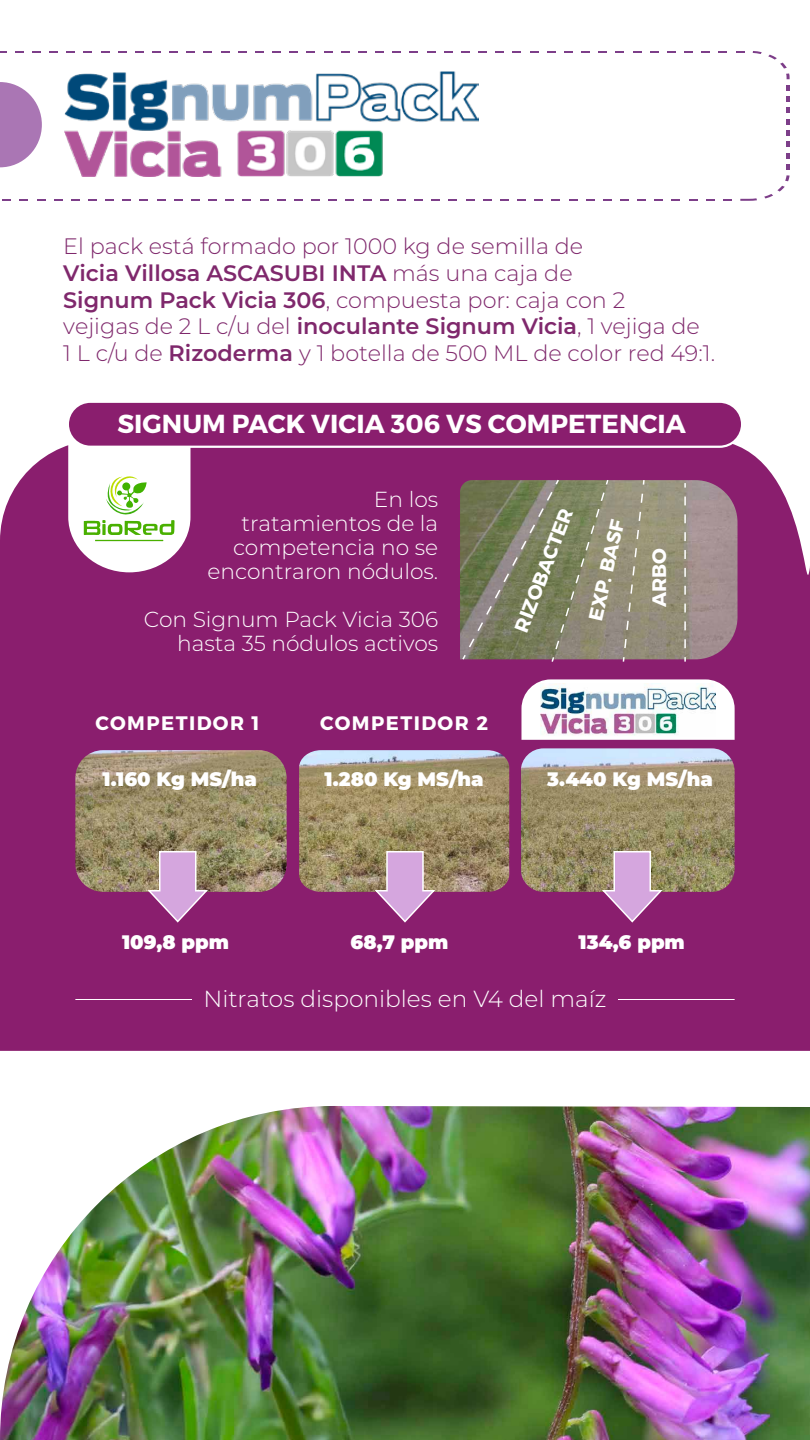
<style>
.page{position:relative;width:810px;height:1440px;background:#fff}
.page>*{position:absolute;margin:0;border:0;box-sizing:border-box;transform-origin:0 0}
.t1{font:700 26.03px "Montserrat";color:#fff}
.t2{font:300 23.25px "Montserrat";color:#fff}
.t3{font:300 22.35px/26.8px "Montserrat";color:#7f286c}
.t4{font:300 21.75px/24px "Montserrat";color:#fff;text-align:right}
.t5{font:700 19.58px "Montserrat";color:#fff}
.t6{font:900 19.5px "Montserrat";color:#fff}
.t7{font:700 19.5px "Montserrat";letter-spacing:.075em;color:#fff}
.s1{font-weight:600}
</style>
<div class="page">
<div style="left:0;top:444px;width:810px;height:607px;background:#8a1e6e"></div>
<img style="left:460px;top:480px;width:278px;height:179px">
<svg style="left:461px;top:478px;width:149px;height:185px;background:#7e7e63"></svg>
<svg style="left:642px;top:478px;width:4px;height:8px"></svg>
<svg style="left:622px;top:492px;width:22px;height:171px;background:#99917d"></svg>
<svg style="left:684px;top:497px;width:2px;height:165px"></svg>
<img style="left:75px;top:750px;width:212px;height:142px">
<img style="left:299px;top:750px;width:210px;height:142px">
<img style="left:521px;top:748px;width:214px;height:144px">
<svg style="left:521px;top:679px;width:214px;height:61px"></svg>
<img style="left:541px;top:683px;width:175px;height:53px">
<svg style="left:146px;top:850px;width:64px;height:74px;background:#b582a7"></svg>
<svg style="left:373px;top:850px;width:64px;height:74px;background:#b682a6"></svg>
<svg style="left:600px;top:850px;width:64px;height:74px;background:#b684a7"></svg>
<hr style="left:75px;top:999px;width:117px;height:1px;background:#fff">
<hr style="left:618px;top:999px;width:117px;height:1px;background:#fff">
<svg style="left:68px;top:444px;width:123px;height:128px"></svg>
<div style="left:68px;top:402px;width:674px;height:45px;background:#8a1e6e;border-radius:22px"></div>
<div style="left:67px;top:401px;width:676px;height:47px;border:2px solid #fff;border-radius:22px"></div>
<svg style="left:0;top:82px;width:42px;height:85px"></svg>
<svg style="left:187px;top:51px;width:8px;height:2px"></svg>
<svg style="left:174px;top:199px;width:9px;height:2px"></svg>
<svg style="left:169px;top:51px;width:9px;height:2px"></svg>
<svg style="left:204px;top:51px;width:8px;height:2px"></svg>
<svg style="left:157px;top:199px;width:8px;height:2px"></svg>
<svg style="left:191px;top:199px;width:9px;height:2px"></svg>
<svg style="left:140px;top:199px;width:8px;height:2px"></svg>
<svg style="left:152px;top:51px;width:9px;height:2px"></svg>
<svg style="left:88px;top:199px;width:9px;height:2px"></svg>
<svg style="left:118px;top:51px;width:8px;height:2px"></svg>
<svg style="left:105px;top:199px;width:9px;height:2px"></svg>
<svg style="left:208px;top:199px;width:9px;height:2px"></svg>
<svg style="left:135px;top:51px;width:9px;height:2px"></svg>
<svg style="left:123px;top:199px;width:8px;height:2px"></svg>
<svg style="left:101px;top:51px;width:8px;height:2px"></svg>
<svg style="left:294px;top:199px;width:9px;height:2px"></svg>
<svg style="left:307px;top:51px;width:8px;height:2px"></svg>
<svg style="left:290px;top:51px;width:8px;height:2px"></svg>
<svg style="left:277px;top:199px;width:9px;height:2px"></svg>
<svg style="left:311px;top:199px;width:9px;height:2px"></svg>
<svg style="left:328px;top:199px;width:9px;height:2px"></svg>
<svg style="left:324px;top:51px;width:8px;height:2px"></svg>
<svg style="left:255px;top:51px;width:9px;height:2px"></svg>
<svg style="left:238px;top:51px;width:9px;height:2px"></svg>
<svg style="left:272px;top:51px;width:9px;height:2px"></svg>
<svg style="left:243px;top:199px;width:8px;height:2px"></svg>
<svg style="left:225px;top:199px;width:9px;height:2px"></svg>
<svg style="left:260px;top:199px;width:8px;height:2px"></svg>
<svg style="left:221px;top:51px;width:8px;height:2px"></svg>
<svg style="left:341px;top:51px;width:9px;height:2px"></svg>
<svg style="left:84px;top:51px;width:8px;height:2px"></svg>
<svg style="left:37px;top:199px;width:8px;height:2px"></svg>
<svg style="left:32px;top:51px;width:9px;height:2px"></svg>
<svg style="left:20px;top:199px;width:8px;height:2px"></svg>
<svg style="left:49px;top:51px;width:9px;height:2px"></svg>
<svg style="left:71px;top:199px;width:9px;height:2px"></svg>
<svg style="left:66px;top:51px;width:9px;height:2px"></svg>
<svg style="left:54px;top:199px;width:8px;height:2px"></svg>
<svg style="left:2px;top:199px;width:9px;height:2px"></svg>
<svg style="left:0;top:51px;width:6px;height:2px"></svg>
<svg style="left:15px;top:51px;width:9px;height:2px"></svg>
<svg style="left:466px;top:199px;width:8px;height:2px"></svg>
<svg style="left:701px;top:51px;width:9px;height:2px"></svg>
<svg style="left:689px;top:199px;width:8px;height:2px"></svg>
<svg style="left:706px;top:199px;width:9px;height:2px"></svg>
<svg style="left:684px;top:51px;width:9px;height:2px"></svg>
<svg style="left:719px;top:51px;width:8px;height:2px"></svg>
<svg style="left:736px;top:51px;width:8px;height:2px"></svg>
<svg style="left:740px;top:198px;width:17px;height:3px"></svg>
<svg style="left:723px;top:199px;width:9px;height:2px"></svg>
<svg style="left:637px;top:199px;width:9px;height:2px"></svg>
<svg style="left:633px;top:51px;width:8px;height:2px"></svg>
<svg style="left:620px;top:199px;width:9px;height:2px"></svg>
<svg style="left:650px;top:51px;width:8px;height:2px"></svg>
<svg style="left:667px;top:51px;width:9px;height:2px"></svg>
<svg style="left:655px;top:199px;width:8px;height:2px"></svg>
<svg style="left:672px;top:199px;width:8px;height:2px"></svg>
<svg style="left:787px;top:108px;width:3px;height:5px"></svg>
<svg style="left:787px;top:119px;width:3px;height:17px"></svg>
<svg style="left:768px;top:55px;width:22px;height:24px"></svg>
<svg style="left:346px;top:199px;width:8px;height:2px"></svg>
<svg style="left:787px;top:142px;width:3px;height:5px"></svg>
<svg style="left:616px;top:51px;width:8px;height:2px"></svg>
<svg style="left:753px;top:51px;width:9px;height:3px"></svg>
<svg style="left:787px;top:153px;width:3px;height:5px"></svg>
<svg style="left:764px;top:164px;width:26px;height:34px"></svg>
<svg style="left:787px;top:85px;width:3px;height:17px"></svg>
<svg style="left:427px;top:51px;width:8px;height:2px"></svg>
<svg style="left:410px;top:51px;width:8px;height:2px"></svg>
<svg style="left:431px;top:199px;width:9px;height:2px"></svg>
<svg style="left:414px;top:199px;width:9px;height:2px"></svg>
<svg style="left:461px;top:51px;width:9px;height:2px"></svg>
<svg style="left:603px;top:199px;width:9px;height:2px"></svg>
<svg style="left:444px;top:51px;width:9px;height:2px"></svg>
<svg style="left:397px;top:199px;width:9px;height:2px"></svg>
<svg style="left:363px;top:199px;width:8px;height:2px"></svg>
<svg style="left:375px;top:51px;width:9px;height:2px"></svg>
<svg style="left:358px;top:51px;width:9px;height:2px"></svg>
<svg style="left:392px;top:51px;width:9px;height:2px"></svg>
<svg style="left:380px;top:199px;width:9px;height:2px"></svg>
<svg style="left:478px;top:51px;width:9px;height:2px"></svg>
<svg style="left:449px;top:199px;width:8px;height:2px"></svg>
<svg style="left:564px;top:51px;width:9px;height:2px"></svg>
<svg style="left:569px;top:199px;width:8px;height:2px"></svg>
<svg style="left:552px;top:199px;width:8px;height:2px"></svg>
<svg style="left:598px;top:51px;width:9px;height:2px"></svg>
<svg style="left:547px;top:51px;width:9px;height:2px"></svg>
<svg style="left:483px;top:199px;width:8px;height:2px"></svg>
<svg style="left:586px;top:199px;width:8px;height:2px"></svg>
<svg style="left:581px;top:51px;width:9px;height:2px"></svg>
<svg style="left:500px;top:199px;width:9px;height:2px"></svg>
<svg style="left:495px;top:51px;width:9px;height:2px"></svg>
<svg style="left:534px;top:199px;width:9px;height:2px"></svg>
<svg style="left:513px;top:51px;width:8px;height:2px"></svg>
<svg style="left:517px;top:199px;width:9px;height:2px"></svg>
<svg style="left:530px;top:51px;width:8px;height:2px"></svg>
<img style="left:64px;top:72px;width:414px;height:105px">
<img style="left:0;top:1106px;width:810px;height:334px">
<p class="t3" style="left:63px;top:232px;width:654px">El pack está formado por 1000 kg de semilla de<br><span class="s1">Vicia Villosa ASCASUBI INTA</span> más una caja de<br><span class="s1">Signum Pack Vicia 306</span>, compuesta por: caja con 2<br>vejigas de 2 L c/u del <span class="s1">inoculante Signum Vicia</span>, 1 vejiga de<br>1 L c/u de <span class="s1">Rizoderma</span> y 1 botella de 500 ML de color red 49:1.</p>
<p class="t1" style="left:118px;top:408px;width:570px">SIGNUM PACK VICIA 306 VS COMPETENCIA</p>
<p class="t4" style="left:208px;top:487px;width:232px">En los<br>tratamientos de la competencia no se encontraron nódulos.</p>
<p class="t4" style="left:144px;top:607px;width:296px">Con Signum Pack Vicia 306 hasta 35 nódulos activos</p>
<p class="t5" style="left:509px;top:627px;width:132px;rotate:-69deg">RIZOBACTER</p>
<p class="t5" style="left:583px;top:617px;width:104px;rotate:-77deg">EXP. BASF</p>
<p class="t5" style="left:647px;top:607px;width:60px;rotate:-90deg">ARBO</p>
<p class="t7" style="left:95px;top:711px;width:166px">COMPETIDOR 1</p>
<p class="t7" style="left:320px;top:711px;width:170px">COMPETIDOR 2</p>
<p class="t6" style="left:103px;top:764px;width:156px">1.160 Kg MS/ha</p>
<p class="t6" style="left:325px;top:764px;width:161px">1.280 Kg MS/ha</p>
<p class="t6" style="left:547px;top:764px;width:167px">3.440 Kg MS/ha</p>
<p class="t6" style="left:122px;top:927px;width:109px">109,8 ppm</p>
<p class="t6" style="left:351px;top:927px;width:99px">68,7 ppm</p>
<p class="t6" style="left:579px;top:927px;width:108px">134,6 ppm</p>
<p class="t2" style="left:203px;top:983px;width:405px">Nitratos disponibles en V4 del maíz</p>
</div>
